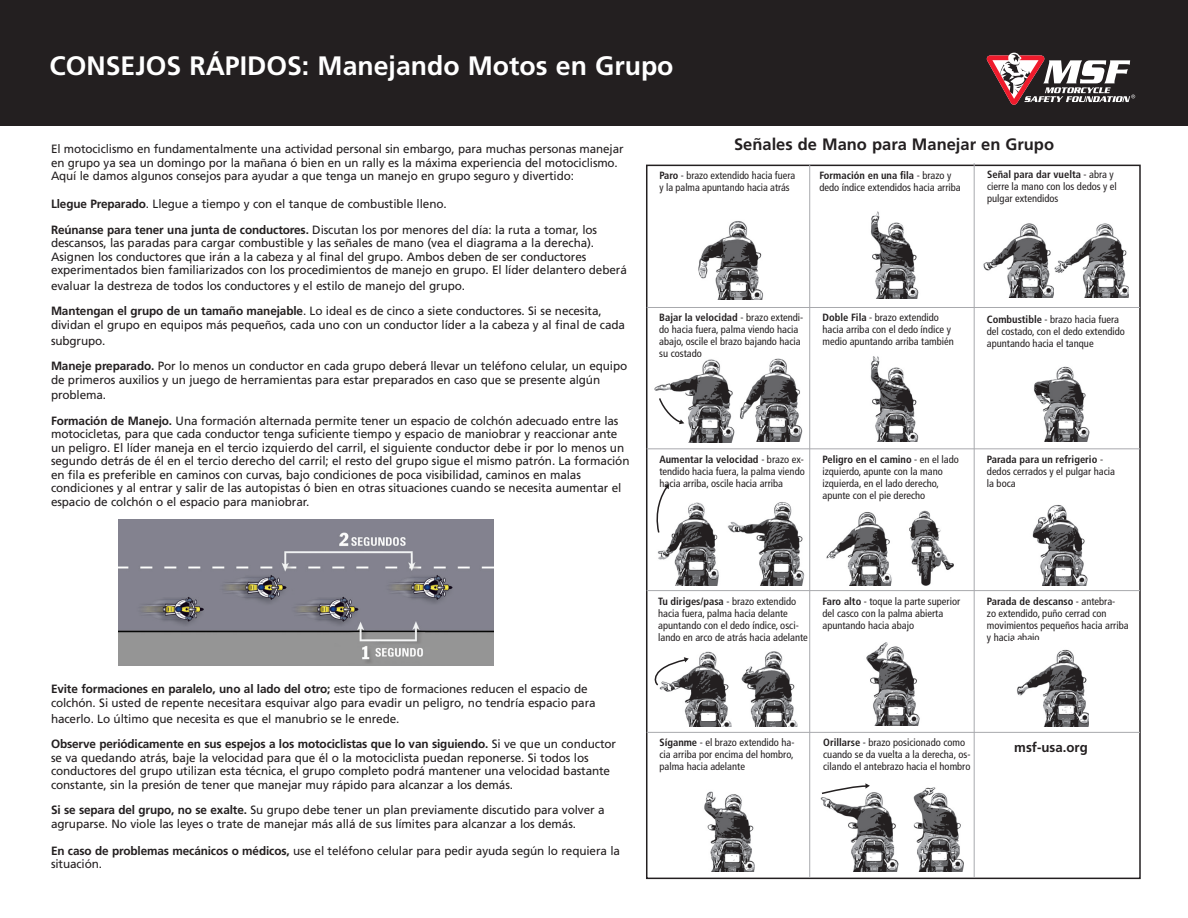
<style>
.page{position:relative;width:1188px;height:918px;background:#fff}
.page>*{position:absolute;margin:0;border:0;box-sizing:border-box;transform-origin:0 0}
.t1{font:700 26.7px "Frutiger LT Std";color:#fff}
.t2{font:700 16.5px "Frutiger LT Std";color:#231f20}
.t3{font:700 13.5px "Frutiger LT Std";color:#231f20}
.t4{font:12px/13.5px "Frutiger LT Std";letter-spacing:-.01em;color:#231f20}
.t5{font:condensed 10.5px/12px "Frutiger LT Std";color:#231f20}
.s1{font-weight:700}
</style>
<div class="page">
<div style="left:646px;top:165px;width:495px;height:714px;border:2px solid #231f20"></div>
<hr style="left:809px;top:165px;width:1px;height:712px;background:#a8a9ad">
<hr style="left:974px;top:163px;width:1px;height:714px;background:#a8a9ad">
<hr style="left:647px;top:307px;width:493px;height:1px;background:#a8a9ad">
<hr style="left:647px;top:448px;width:493px;height:1px;background:#a8a9ad">
<hr style="left:647px;top:590px;width:493px;height:1px;background:#a8a9ad">
<hr style="left:647px;top:732px;width:493px;height:1px;background:#a8a9ad">
<img style="left:659px;top:651px;width:73px;height:76px">
<img style="left:741px;top:651px;width:57px;height:76px">
<img style="left:657px;top:502px;width:148px;height:84px">
<img style="left:698px;top:221px;width:66px;height:78px">
<img style="left:870px;top:211px;width:49px;height:88px">
<img style="left:740px;top:358px;width:63px;height:84px">
<img style="left:654px;top:359px;width:81px;height:83px">
<img style="left:704px;top:791px;width:51px;height:81px">
<img style="left:870px;top:356px;width:49px;height:86px">
<img style="left:826px;top:512px;width:66px;height:73px">
<img style="left:909px;top:511px;width:45px;height:74px">
<img style="left:866px;top:642px;width:54px;height:84px">
<img style="left:820px;top:792px;width:79px;height:79px">
<img style="left:913px;top:787px;width:51px;height:84px">
<img style="left:983px;top:223px;width:70px;height:75px">
<img style="left:1054px;top:223px;width:75px;height:75px">
<img style="left:1034px;top:366px;width:56px;height:75px">
<img style="left:1032px;top:505px;width:56px;height:81px">
<img style="left:1017px;top:649px;width:71px;height:77px">
<svg style="left:658px;top:397px;width:26px;height:27px"></svg>
<svg style="left:656px;top:484px;width:13px;height:50px"></svg>
<svg style="left:654px;top:657px;width:35px;height:30px"></svg>
<svg style="left:820px;top:783px;width:50px;height:12px"></svg>
<img style="left:119px;top:520px;width:375px;height:146px">
<div style="left:0;top:0;width:1188px;height:125px;background:#231f20"></div>
<svg style="left:987px;top:53px;width:148px;height:52px"></svg>
<h1 class="t1" style="left:50px;top:50px;width:626px">CONSEJOS RÁPIDOS: Manejando Motos en Grupo</h1>
<p class="t4" style="left:51px;top:143px;width:574px">El motociclismo en fundamentalmente una actividad personal sin embargo, para muchas personas manejar en grupo ya sea un domingo por la mañana ó bien en un rally es la máxima experiencia del motociclismo.<br>Aquí le damos algunos consejos para ayudar a que tenga un manejo en grupo seguro y divertido:</p>
<p class="t4" style="left:51px;top:191px;width:548px;line-height:25.5px"><span class="s1">Llegue Preparado</span>. Llegue a tiempo y con el tanque de combustible lleno.<br><span class="s1">Reúnanse para tener una junta de conductores.</span> Discutan los por menores del día: la ruta a tomar, los</p>
<p class="t4" style="left:51px;top:236px;width:577px">descansos, las paradas para cargar combustible y las señales de mano (vea el diagrama a la derecha).<br>Asignen los conductores que irán a la cabeza y al final del grupo. Ambos deben de ser conductores experimentados bien familiarizados con los procedimientos de manejo en grupo. El líder delantero deberá</p>
<p class="t4" style="left:51px;top:273px;width:552px;line-height:25.5px">evaluar la destreza de todos los conductores y el estilo de manejo del grupo.<br><span class="s1">Mantengan el grupo de un tamaño manejable</span>. Lo ideal es de cinco a siete conductores. Si se necesita,</p>
<p class="t4" style="left:51px;top:317px;width:576px;line-height:15.8px">dividan el grupo en equipos más pequeños, cada uno con un conductor líder a la cabeza y al final de cada subgrupo.</p>
<p class="t4" style="left:51px;top:359px;width:578px"><span class="s1">Maneje preparado.</span> Por lo menos un conductor en cada grupo deberá llevar un teléfono celular, un equipo de primeros auxilios y un juego de herramientas para estar preparados en caso que se presente algún</p>
<p class="t4" style="left:51px;top:382px;width:569px;line-height:25.5px">problema.<br><span class="s1">Formación de Manejo.</span> Una formación alternada permite tener un espacio de colchón adecuado entre las</p>
<p class="t4" style="left:51px;top:427px;width:580px">motocicletas, para que cada conductor tenga suficiente tiempo y espacio de maniobrar y reaccionar ante un peligro. El líder maneja en el tercio izquierdo del carril, el siguiente conductor debe ir por lo menos un segundo detrás de él en el tercio derecho del carril; el resto del grupo sigue el mismo patrón. La formación en fila es preferible en caminos con curvas, bajo condiciones de poca visibilidad, caminos en malas condiciones y al entrar y salir de las autopistas ó bien en otras situaciones cuando se necesita aumentar el espacio de colchón o el espacio para maniobrar.</p>
<h2 class="t2" style="left:734px;top:134px;width:322px">Señales de Mano para Manejar en Grupo</h2>
<p class="t5" style="left:659px;top:170px;width:137px"><span class="s1">Paro</span> - brazo extendido hacia fuera y la palma apuntando hacia atrás</p>
<p class="t5" style="left:819px;top:170px;width:143px"><span class="s1">Formación en una fila</span> - brazo y dedo índice extendidos hacia arriba</p>
<p class="t5" style="left:987px;top:168px;width:131px"><span class="s1">Señal para dar vuelta</span> - abra y cierre la mano con los dedos y el pulgar extendidos</p>
<p class="t5" style="left:659px;top:312px;width:146px"><span class="s1">Bajar la velocidad</span> - brazo extendi&shy;do hacia fuera, palma viendo hacia abajo, oscile el brazo bajando hacia su costado</p>
<p class="t5" style="left:822px;top:312px;width:133px"><span class="s1">Doble Fila</span> - brazo extendido hacia arriba con el dedo índice y medio apuntando arriba también</p>
<p class="t5" style="left:987px;top:313px;width:139px"><span class="s1">Combustible</span> - brazo hacia fuera del costado, con el dedo extendido apuntando hacia el tanque</p>
<p class="t5" style="left:659px;top:453px;width:147px;text-align:justify"><span class="s1">Aumentar la velocidad</span> - brazo ex&shy;tendido hacia fuera, la palma viendo hacia arriba, oscile hacia arriba</p>
<p class="t5" style="left:823px;top:453px;width:138px"><span class="s1">Peligro en el camino</span> - en el lado izquierdo, apunte con la mano izquierda, en el lado derecho, apunte con el pie derecho</p>
<p class="t5" style="left:987px;top:453px;width:130px"><span class="s1">Parada para un refrigerio</span> - dedos cerrados y el pulgar hacia la boca</p>
<p class="t4" style="left:51px;top:682px;width:546px"><span class="s1">Evite formaciones en paralelo, uno al lado del otro;</span> este tipo de formaciones reducen el espacio de colchón. Si usted de repente necesitara esquivar algo para evadir un peligro, no tendría espacio para</p>
<p class="t4" style="left:51px;top:706px;width:567px;line-height:25.5px">hacerlo. Lo último que necesita es que el manubrio se le enrede.<br><span class="s1">Observe periódicamente en sus espejos a los motociclistas que lo van siguiendo.</span> Si ve que un conductor</p>
<p class="t4" style="left:51px;top:751px;width:561px">se va quedando atrás, baje la velocidad para que él o la motociclista puedan reponerse. Si todos los conductores del grupo utilizan esta técnica, el grupo completo podrá mantener una velocidad bastante constante, sin la presión de tener que manejar muy rápido para alcanzar a los demás.</p>
<p class="t4" style="left:51px;top:803px;width:555px"><span class="s1">Si se separa del grupo, no se exalte.</span> Su grupo debe tener un plan previamente discutido para volver a agruparse. No viole las leyes o trate de manejar más allá de sus límites para alcanzar a los demás.</p>
<p class="t4" style="left:51px;top:844px;width:571px"><span class="s1">En caso de problemas mecánicos o médicos,</span> use el teléfono celular para pedir ayuda según lo requiera la situación.</p>
<p class="t5" style="left:658px;top:595px;width:151px"><span class="s1">Tu diriges/pasa</span> - brazo extendido hacia fuera, palma hacia delante apuntando con el dedo índice, osci&shy;lando en arco de atrás hacia adelante</p>
<p class="t5" style="left:823px;top:595px;width:139px"><span class="s1">Faro alto</span> - toque la parte superior del casco con la palma abierta apuntando hacia abajo</p>
<p class="t5" style="left:987px;top:595px;width:143px"><span class="s1">Parada de descanso</span> - antebra-<br>zo extendido, puño cerrad con movimientos pequeños hacia arriba y hacia abajo</p>
<p class="t5" style="left:659px;top:737px;width:137px;text-align:justify"><span class="s1">Síganme</span> - el brazo extendido ha&shy;cia arriba por encima del hombro, palma hacia adelante</p>
<p class="t5" style="left:823px;top:737px;width:149px"><span class="s1">Orillarse</span> - brazo posicionado como cuando se da vuelta a la derecha, os&shy;cilando el antebrazo hacia el hombro</p>
<p class="t3" style="left:1014px;top:740px;width:75px">msf-usa.org</p>
</div>
